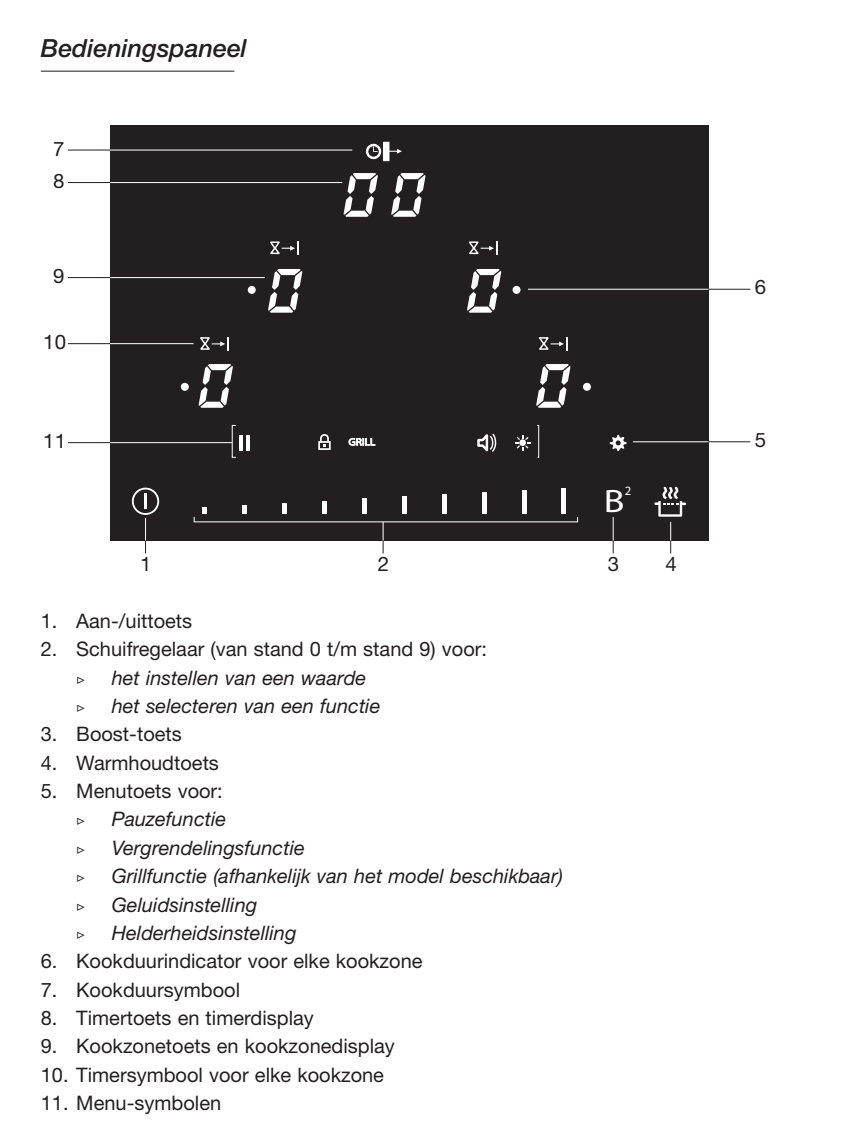
<style>
.page{position:relative;width:850px;height:1146px;background:#fff}
.page>*{position:absolute;margin:0;border:0;box-sizing:border-box;transform-origin:0 0}
.t1{font:32.5px "Myriad Pro";color:#fff;scale:1.18 1}
.t2{font:italic 500 25px "Helvetica Neue";color:#231f20}
.t3{font:20px "Helvetica Neue";color:#231f20}
.t4{font:italic 20px "Helvetica Neue";color:#231f20}
.t5{font:20px "Helvetica Neue LTW1 G";color:#231f20}
.t6{font:20px "Garamond Premr Pro";color:#231f20}
.t7{font:12.75px "Myriad Pro";color:#fff}
</style>
<div class="page">
<hr style="left:41px;top:71px;width:193px;height:1px;background:#231f20">
<div style="left:110px;top:126px;width:598px;height:414px;background:#231f20"></div>
<svg style="left:268px;top:269px;width:34px;height:44px"></svg>
<svg style="left:467px;top:269px;width:34px;height:44px"></svg>
<svg style="left:199px;top:364px;width:34px;height:44px"></svg>
<svg style="left:536px;top:364px;width:34px;height:44px"></svg>
<svg style="left:343px;top:173px;width:35px;height:44px"></svg>
<svg style="left:391px;top:173px;width:34px;height:44px"></svg>
<hr style="left:239px;top:435px;width:3px;height:15px;background:#fff">
<hr style="left:246px;top:435px;width:3px;height:15px;background:#fff">
<div style="left:366px;top:144px;width:15px;height:15px;border:2px solid #fff;border-radius:50%"></div>
<svg style="left:385px;top:144px;width:17px;height:15px"></svg>
<svg style="left:373px;top:146px;width:5px;height:6px"></svg>
<svg style="left:268px;top:240px;width:30px;height:15px"></svg>
<svg style="left:467px;top:240px;width:30px;height:15px"></svg>
<svg style="left:537px;top:336px;width:30px;height:14px"></svg>
<svg style="left:198px;top:336px;width:31px;height:14px"></svg>
<div style="left:318px;top:441px;width:13px;height:9px;border:2px solid #fff"></div>
<svg style="left:319px;top:433px;width:11px;height:14px"></svg>
<svg style="left:476px;top:429px;width:21px;height:27px"></svg>
<svg style="left:515px;top:435px;width:15px;height:15px"></svg>
<svg style="left:203px;top:507px;width:4px;height:7px"></svg>
<svg style="left:243px;top:505px;width:4px;height:9px"></svg>
<hr style="left:283px;top:503px;width:4px;height:11px;background:#fff">
<div style="left:322px;top:501px;width:5px;height:13px;background:#fff"></div>
<div style="left:362px;top:498px;width:5px;height:16px;background:#fff"></div>
<div style="left:402px;top:496px;width:5px;height:18px;background:#fff"></div>
<hr style="left:442px;top:494px;width:4px;height:20px;background:#fff">
<hr style="left:482px;top:492px;width:4px;height:22px;background:#fff">
<hr style="left:522px;top:490px;width:4px;height:24px;background:#fff">
<div style="left:561px;top:488px;width:5px;height:26px;background:#fff"></div>
<svg style="left:610px;top:435px;width:17px;height:16px"></svg>
<svg style="left:348px;top:438px;width:28px;height:8px"></svg>
<div style="left:512px;top:286px;width:8px;height:8px;background:#fff;border-radius:50%"></div>
<div style="left:583px;top:383px;width:8px;height:8px;background:#fff;border-radius:50%"></div>
<div style="left:181px;top:383px;width:8px;height:8px;background:#fff;border-radius:50%"></div>
<div style="left:248px;top:286px;width:8px;height:8px;background:#fff;border-radius:50%"></div>
<hr style="left:109px;top:182px;width:233px;height:1px;background:#fff">
<hr style="left:68px;top:182px;width:42px;height:1px;background:#231f20">
<hr style="left:109px;top:150px;width:243px;height:1px;background:#fff">
<hr style="left:68px;top:150px;width:42px;height:1px;background:#231f20">
<hr style="left:109px;top:277px;width:156px;height:1px;background:#fff">
<hr style="left:68px;top:277px;width:42px;height:1px;background:#231f20">
<hr style="left:109px;top:442px;width:123px;height:1px;background:#fff">
<hr style="left:68px;top:442px;width:42px;height:1px;background:#231f20">
<hr style="left:109px;top:343px;width:84px;height:1px;background:#fff">
<hr style="left:68px;top:343px;width:42px;height:1px;background:#231f20">
<svg style="left:132px;top:487px;width:27px;height:66px"></svg>
<svg style="left:383px;top:522px;width:1px;height:31px"></svg>
<svg style="left:613px;top:517px;width:1px;height:36px"></svg>
<svg style="left:654px;top:487px;width:32px;height:66px"></svg>
<div style="left:537px;top:425px;width:2px;height:32px;border:1px solid #fff"></div>
<div style="left:232px;top:425px;width:4px;height:32px;border:1px solid #fff"></div>
<hr style="left:528px;top:289px;width:181px;height:1px;background:#fff">
<hr style="left:708px;top:289px;width:42px;height:1px;background:#231f20">
<hr style="left:633px;top:441px;width:76px;height:1px;background:#fff">
<hr style="left:708px;top:441px;width:42px;height:1px;background:#231f20">
<p class="t2" style="left:41px;top:33px;width:208px">Bedieningspaneel</p>
<p class="t5" style="left:53px;top:136px;width:13px">7</p>
<p class="t5" style="left:53px;top:169px;width:13px">8</p>
<p class="t5" style="left:53px;top:264px;width:13px">9</p>
<p class="t5" style="left:43px;top:330px;width:24px">10</p>
<p class="t5" style="left:43px;top:429px;width:24px">11</p>
<h1 class="t1" style="left:604px;top:481px;width:19px">B</h1>
<p class="t7" style="left:624px;top:482px;width:8px">2</p>
<p class="t5" style="left:140px;top:551px;width:13px">1</p>
<p class="t5" style="left:378px;top:551px;width:13px">2</p>
<p class="t5" style="left:608px;top:551px;width:13px">3</p>
<p class="t5" style="left:665px;top:551px;width:13px">4</p>
<p class="t3" style="left:41px;top:609px;width:153px">1. Aan-/uittoets</p>
<p class="t3" style="left:41px;top:637px;width:448px">2. Schuifregelaar (van stand 0 t/m stand 9) voor:</p>
<p class="t6" style="left:76px;top:666px;width:11px">▷</p>
<p class="t4" style="left:112px;top:665px;width:256px">het instellen van een waarde</p>
<p class="t6" style="left:76px;top:694px;width:11px">▷</p>
<p class="t4" style="left:112px;top:694px;width:270px">het selecteren van een functie</p>
<p class="t3" style="left:41px;top:722px;width:143px">3. Boost-toets</p>
<p class="t3" style="left:41px;top:750px;width:180px">4. Warmhoudtoets</p>
<p class="t3" style="left:41px;top:779px;width:183px">5. Menutoets voor:</p>
<p class="t6" style="left:76px;top:808px;width:11px">▷</p>
<p class="t4" style="left:112px;top:807px;width:116px">Pauzefunctie</p>
<p class="t6" style="left:76px;top:836px;width:11px">▷</p>
<p class="t4" style="left:112px;top:835px;width:195px">Vergrendelingsfunctie</p>
<p class="t6" style="left:76px;top:864px;width:11px">▷</p>
<p class="t4" style="left:112px;top:864px;width:452px">Grillfunctie (afhankelijk van het model beschikbaar)</p>
<p class="t6" style="left:76px;top:893px;width:11px">▷</p>
<p class="t4" style="left:112px;top:892px;width:147px">Geluidsinstelling</p>
<p class="t6" style="left:76px;top:921px;width:11px">▷</p>
<p class="t4" style="left:112px;top:920px;width:186px">Helderheidsinstelling</p>
<p class="t3" style="left:41px;top:949px;width:383px">6. Kookduurindicator voor elke kookzone</p>
<p class="t3" style="left:41px;top:977px;width:201px">7. Kookduursymbool</p>
<p class="t3" style="left:41px;top:1005px;width:274px">8. Timertoets en timerdisplay</p>
<p class="t3" style="left:41px;top:1034px;width:355px">9. Kookzonetoets en kookzonedisplay</p>
<p class="t3" style="left:41px;top:1062px;width:345px">10. Timersymbool voor elke kookzone</p>
<p class="t3" style="left:41px;top:1091px;width:182px">11. Menu-symbolen</p>
<p class="t5" style="left:755px;top:275px;width:13px">6</p>
<p class="t5" style="left:755px;top:427px;width:13px">5</p>
</div>
